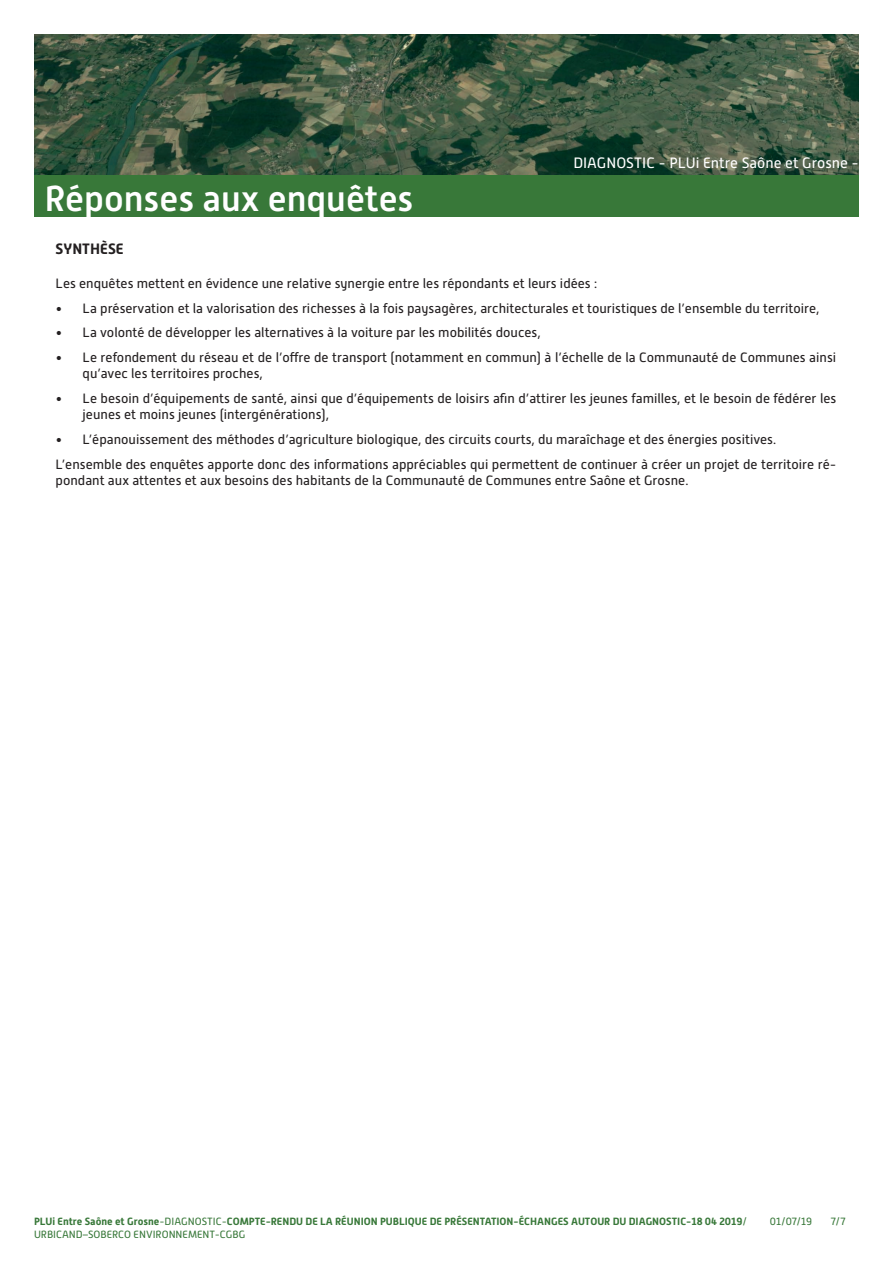
<style>
.page{position:relative;width:893px;height:1263px;background:#fff}
.page>*{position:absolute;margin:0;border:0;box-sizing:border-box;transform-origin:0 0}
.t1{font:500 36px "Alwyn New";color:#fff}
.t2{font:15px "Alwyn New";color:#fff}
.t3{font:700 15px "Alwyn New";color:#231f20}
.t4{font:13.5px/16.2px "Alwyn New";color:#231f20}
.t5{font:700 10.5px/12.6px "Alwyn New";color:#387839}
.t6{font:10.5px "Alwyn New";color:#387839}
.s1{font-weight:400}
</style>
<div class="page">
<img style="left:34px;top:34px;width:825px;height:141px">
<div style="left:34px;top:175px;width:825px;height:42px;background:#387839"></div>
<h1 class="t1" style="left:45px;top:178px;width:370px">Réponses aux enquêtes</h1>
<p class="t2" style="left:573px;top:154px;width:287px">DIAGNOSTIC - PLUi Entre Saône et Grosne -</p>
<p class="t3" style="left:56px;top:240px;width:70px">SYNTHÈSE</p>
<p class="t4" style="left:56px;top:275px;width:543px">Les enquêtes mettent en évidence une relative synergie entre les répondants et leurs idées :</p>
<p class="t4" style="left:56px;top:300px;width:765px">• La préservation et la valorisation des richesses à la fois paysagères, architecturales et touristiques de l’ensemble du territoire,</p>
<p class="t4" style="left:56px;top:325px;width:487px">• La volonté de développer les alternatives à la voiture par les mobilités douces,</p>
<p class="t4" style="left:83px;top:349px;width:755px;text-indent:-27px">• Le refondement du réseau et de l’offre de transport (notamment en commun) à l’échelle de la Communauté de Communes ainsi qu’avec les territoires proches,</p>
<p class="t4" style="left:83px;top:390px;width:755px;text-indent:-27px">• Le besoin d’équipements de santé, ainsi que d’équipements de loisirs afin d’attirer les jeunes familles, et le besoin de fédérer les jeunes et moins jeunes (intergénérations),</p>
<p class="t4" style="left:56px;top:427px;width:782px;line-height:24.8px">• L’épanouissement des méthodes d’agriculture biologique, des circuits courts, du maraîchage et des énergies positives.<br>L’ensemble des enquêtes apporte donc des informations appréciables qui permettent de continuer à créer un projet de territoire ré-</p>
<p class="t4" style="left:56px;top:472px;width:634px">pondant aux attentes et aux besoins des habitants de la Communauté de Communes entre Saône et Grosne.</p>
<p class="t5" style="left:34px;top:1215px;width:715px">PLUi Entre Saône et Grosne<span class="s1">-DIAGNOSTIC-</span>COMPTE-RENDU DE LA RÉUNION PUBLIQUE DE PRÉSENTATION-ÉCHANGES AUTOUR DU DIAGNOSTIC-18 04 2019<span class="s1">/<br>URBICAND–SOBERCO ENVIRONNEMENT-CGBG</span></p>
<p class="t6" style="left:770px;top:1216px;width:44px">01/07/19</p>
<p class="t6" style="left:831px;top:1216px;width:16px">7/7</p>
</div>
